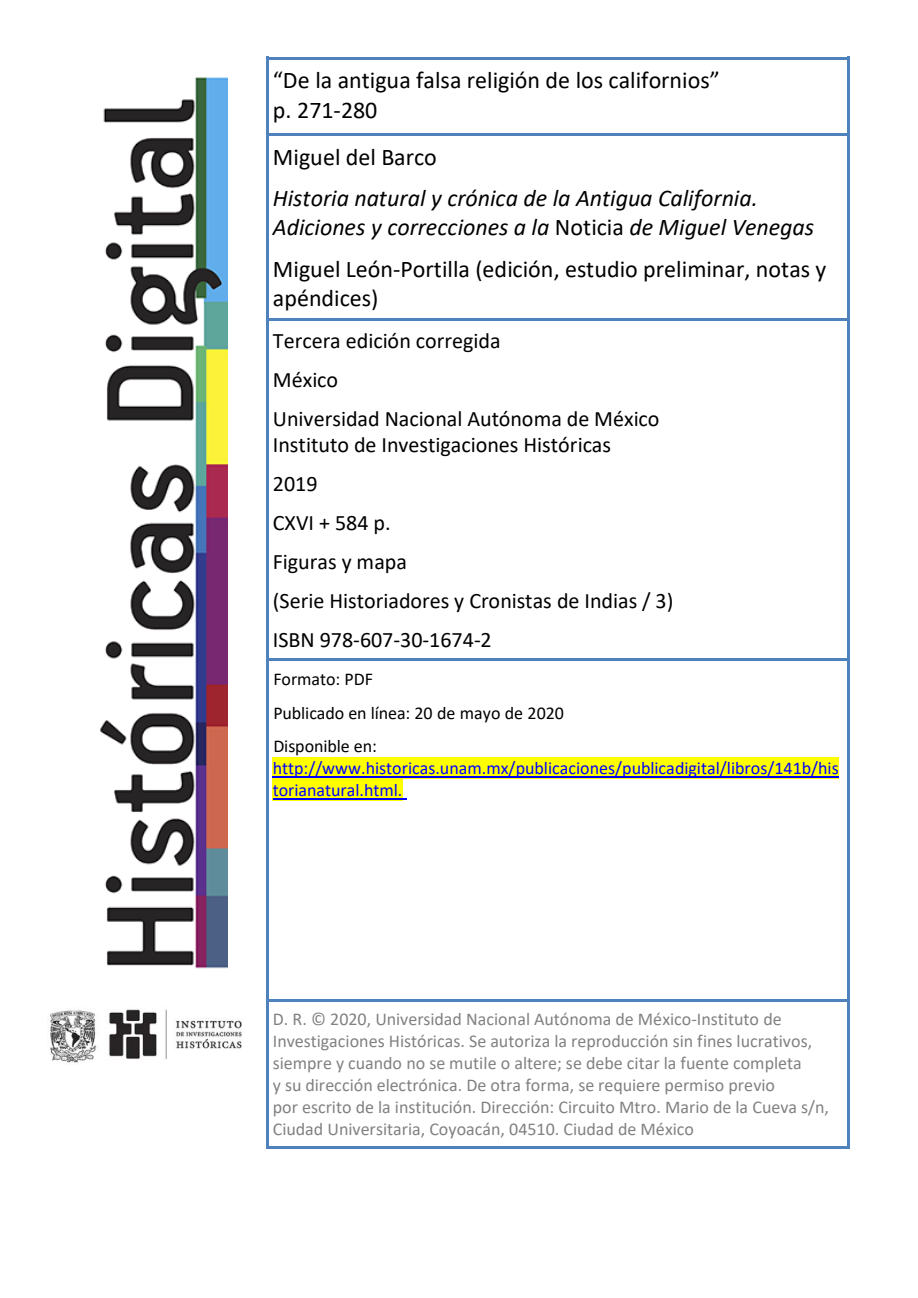
<style>
.page{position:relative;width:918px;height:1298px;background:#fff}
.page>*{position:absolute;margin:0;border:0;box-sizing:border-box;transform-origin:0 0}
.t1{font:24px/29.2px "Calibri";color:#000}
.t2{font:italic 24px/29.2px "Calibri";color:#000}
.t3{font:22px/26.8px "Calibri";color:#000}
.t4{font:18px/22px "Calibri";color:#818181}
.t5{font:18px "Calibri";color:#00f}
.t6{font:18px/34px "Calibri";letter-spacing:-.005em;color:#000}
.s1{font-style:normal}
</style>
<div class="page">
<svg style="left:266px;top:57px;width:3px;height:8px"></svg>
<hr style="left:269px;top:57px;width:578px;height:3px;background:#4f81bd">
<svg style="left:847px;top:57px;width:3px;height:8px"></svg>
<hr style="left:266px;top:65px;width:3px;height:68px;background:#4f81bd">
<hr style="left:847px;top:65px;width:3px;height:68px;background:#4f81bd">
<svg style="left:266px;top:133px;width:3px;height:9px"></svg>
<hr style="left:269px;top:133px;width:578px;height:3px;background:#4f81bd">
<svg style="left:847px;top:133px;width:3px;height:9px"></svg>
<hr style="left:266px;top:142px;width:3px;height:176px;background:#4f81bd">
<hr style="left:847px;top:142px;width:3px;height:176px;background:#4f81bd">
<svg style="left:266px;top:318px;width:3px;height:9px"></svg>
<hr style="left:269px;top:318px;width:578px;height:3px;background:#4f81bd">
<svg style="left:847px;top:318px;width:3px;height:9px"></svg>
<hr style="left:266px;top:327px;width:3px;height:331px;background:#4f81bd">
<hr style="left:847px;top:327px;width:3px;height:331px;background:#4f81bd">
<div style="left:273px;top:757px;width:566px;height:22px;background:#ff0"></div>
<hr style="left:273px;top:776px;width:566px;height:1px;background:#00f">
<div style="left:273px;top:779px;width:130px;height:22px;background:#ff0"></div>
<hr style="left:273px;top:798px;width:125px;height:1px;background:#00f">
<svg style="left:266px;top:658px;width:3px;height:9px"></svg>
<hr style="left:269px;top:658px;width:578px;height:3px;background:#4f81bd">
<svg style="left:847px;top:658px;width:3px;height:9px"></svg>
<hr style="left:266px;top:667px;width:3px;height:332px;background:#4f81bd">
<hr style="left:847px;top:667px;width:3px;height:332px;background:#4f81bd">
<svg style="left:266px;top:999px;width:3px;height:9px"></svg>
<hr style="left:269px;top:999px;width:578px;height:3px;background:#4f81bd">
<svg style="left:847px;top:999px;width:3px;height:9px"></svg>
<hr style="left:266px;top:1008px;width:3px;height:138px;background:#4f81bd">
<hr style="left:269px;top:1146px;width:578px;height:2px;background:#4f81bd">
<hr style="left:847px;top:1008px;width:3px;height:138px;background:#4f81bd">
<img style="left:100px;top:77px;width:127px;height:892px">
<img style="left:49px;top:1009px;width:193px;height:54px">
<p class="t1" style="left:273px;top:65px;width:449px">“De la antigua falsa religión de los californios”</p>
<p class="t1" style="left:273px;top:94px;width:106px">p. 271-280</p>
<p class="t1" style="left:273px;top:142px;width:166px">Miguel del Barco</p>
<p class="t2" style="left:273px;top:183px;width:543px">Historia natural y crónica de la Antigua California.<br>Adiciones y correcciones a la <span class="s1">Noticia</span> de Miguel Venegas</p>
<p class="t1" style="left:273px;top:254px;width:555px">Miguel León-Portilla (edición, estudio preliminar, notas y apéndices)</p>
<p class="t3" style="left:273px;top:327px;width:229px">Tercera edición corregida</p>
<p class="t3" style="left:273px;top:365px;width:67px">México</p>
<p class="t3" style="left:273px;top:404px;width:388px">Universidad Nacional Autónoma de México<br>Instituto de Investigaciones Históricas</p>
<p class="t3" style="left:273px;top:470px;width:46px">2019</p>
<p class="t3" style="left:273px;top:509px;width:119px">CXVI + 584 p.</p>
<p class="t3" style="left:273px;top:548px;width:136px">Figuras y mapa</p>
<p class="t3" style="left:273px;top:586px;width:402px">(Serie Historiadores y Cronistas de Indias / 3)</p>
<p class="t3" style="left:273px;top:625px;width:220px">ISBN 978-607-30-1674-2</p>
<p class="t6" style="left:273px;top:661px;width:292px">Formato: PDF<br>Publicado en línea: 20 de mayo de 2020<br>Disponible en:</p>
<p class="t5" style="left:273px;top:756px;width:567px">http://www.historicas.unam.mx/publicaciones/publicadigital/libros/141b/his</p>
<p class="t5" style="left:273px;top:778px;width:131px">torianatural.html.</p>
<p class="t4" style="left:273px;top:1008px;width:558px">D. R. © 2020, Universidad Nacional Autónoma de México-Instituto de Investigaciones Históricas. Se autoriza la reproducción sin fines lucrativos, siempre y cuando no se mutile o altere; se debe citar la fuente completa<br>y su dirección electrónica. De otra forma, se requiere permiso previo<br>por escrito de la institución. Dirección: Circuito Mtro. Mario de la Cueva s/n, Ciudad Universitaria, Coyoacán, 04510. Ciudad de México</p>
</div>
